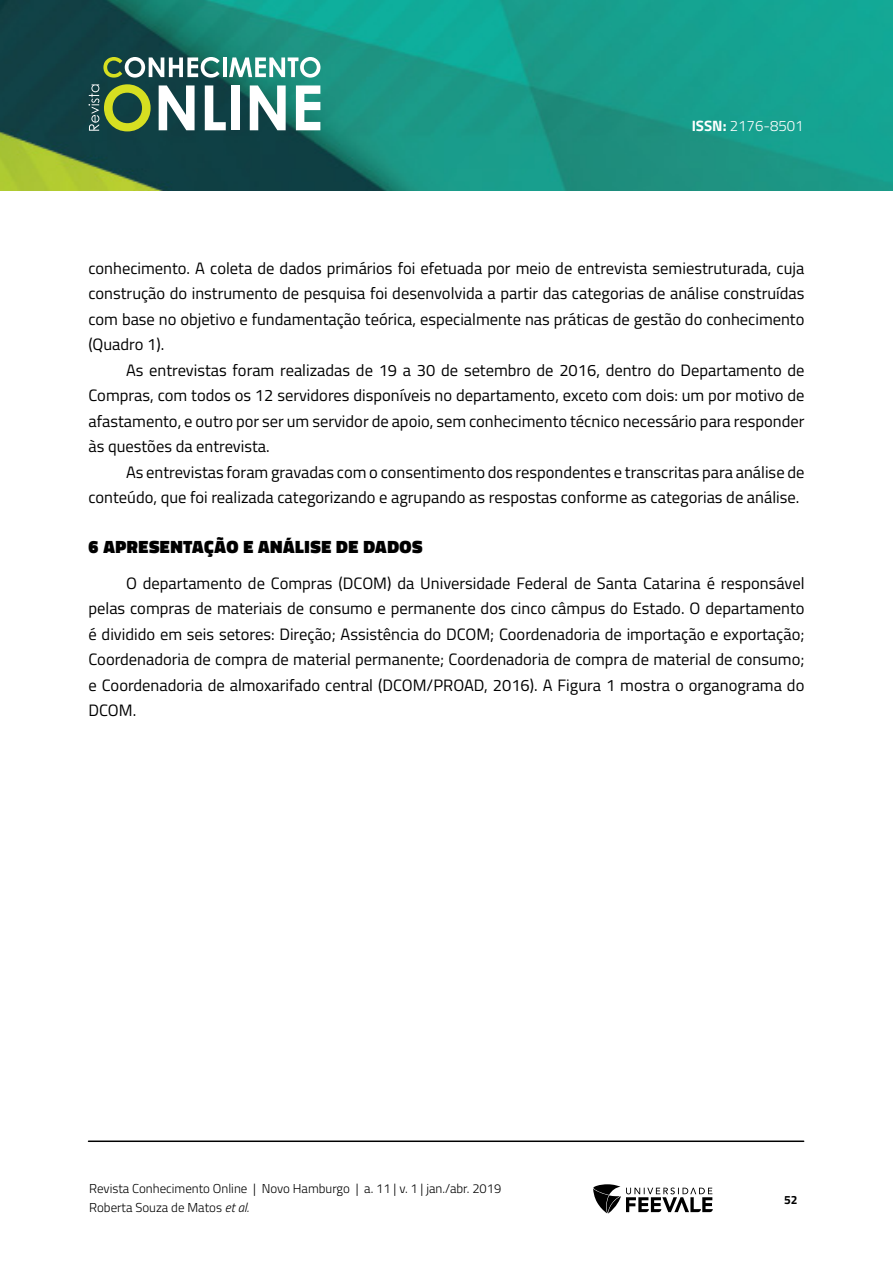
<style>
.page{position:relative;width:893px;height:1263px;background:#fff}
.page>*{position:absolute;margin:0;border:0;box-sizing:border-box;transform-origin:0 0}
.TÍTULO_1{font:900 18px "Titillium Web";letter-spacing:.03em;color:#000}
.Corpo{font:16.5px/25.5px "Titillium Web";color:#000;text-align:justify}
.t1{font:300 15px "Titillium Web";color:#fff}
.t2{font:300 12.9px/19.5px "Titillium Web";color:#000}
.t3{font:700 12px "Titillium Web";color:#000}
.s1{font-weight:700}
.s2{font-style:italic}
</style>
<div class="page">
<img style="left:0;top:0;width:893px;height:190px">
<svg style="left:593px;top:1184px;width:120px;height:29px"></svg>
<svg style="left:103px;top:57px;width:117px;height:21px"></svg>
<hr style="left:223px;top:57px;width:3px;height:20px;background:#fff">
<svg style="left:229px;top:57px;width:91px;height:21px"></svg>
<svg style="left:88px;top:84px;width:63px;height:47px;background:#5e7e3f"></svg>
<svg style="left:159px;top:85px;width:36px;height:45px"></svg>
<svg style="left:205px;top:85px;width:21px;height:45px"></svg>
<div style="left:232px;top:85px;width:8px;height:45px;background:#fff"></div>
<svg style="left:250px;top:85px;width:36px;height:45px"></svg>
<svg style="left:296px;top:85px;width:24px;height:45px"></svg>
<hr style="left:88px;top:1140px;width:716px;height:2px;background:#000">
<p class="t1" style="left:692px;top:115px;width:114px"><span class="s1">ISSN:</span> 2176-8501</p>
<p class="Corpo" style="left:88px;top:254px;width:717px">conhecimento. A coleta de dados primários foi efetuada por meio de entrevista semiestruturada, cuja construção do instrumento de pesquisa foi desenvolvida a partir das categorias de análise construídas com base no objetivo e fundamentação teórica, especialmente nas práticas de gestão do conhecimento (Quadro 1).</p>
<p class="Corpo" style="left:88px;top:356px;width:718px;text-indent:38px">As entrevistas foram realizadas de 19 a 30 de setembro de 2016, dentro do Departamento de Compras, com todos os 12 servidores disponíveis no departamento, exceto com dois: um por motivo de afastamento, e outro por ser um servidor de apoio, sem conhecimento técnico necessário para responder às questões da entrevista.</p>
<p class="Corpo" style="left:88px;top:458px;width:717px;text-indent:38px">As entrevistas foram gravadas com o consentimento dos respondentes e transcritas para análise de conteúdo, que foi realizada categorizando e agrupando as respostas conforme as categorias de análise.</p>
<p class="TÍTULO_1" style="left:88px;top:533px;width:336px">6 APRESENTAÇÃO E ANÁLISE DE DADOS</p>
<p class="Corpo" style="left:88px;top:569px;width:718px;text-indent:38px">O departamento de Compras (DCOM) da Universidade Federal de Santa Catarina é responsável pelas compras de materiais de consumo e permanente dos cinco câmpus do Estado. O departamento é dividido em seis setores: Direção; Assistência do DCOM; Coordenadoria de importação e exportação; Coordenadoria de compra de material permanente; Coordenadoria de compra de material de consumo; e Coordenadoria de almoxarifado central (DCOM/PROAD, 2016). A Figura 1 mostra o organograma do DCOM.</p>
<p class="t2" style="left:89px;top:1178px;width:414px">Revista Conhecimento Online | Novo Hamburgo | a. 11 | v. 1 | jan./abr. 2019<br>Roberta Souza de Matos <span class="s2">et al.</span></p>
<p class="t3" style="left:784px;top:1190px;width:15px">52</p>
</div>
